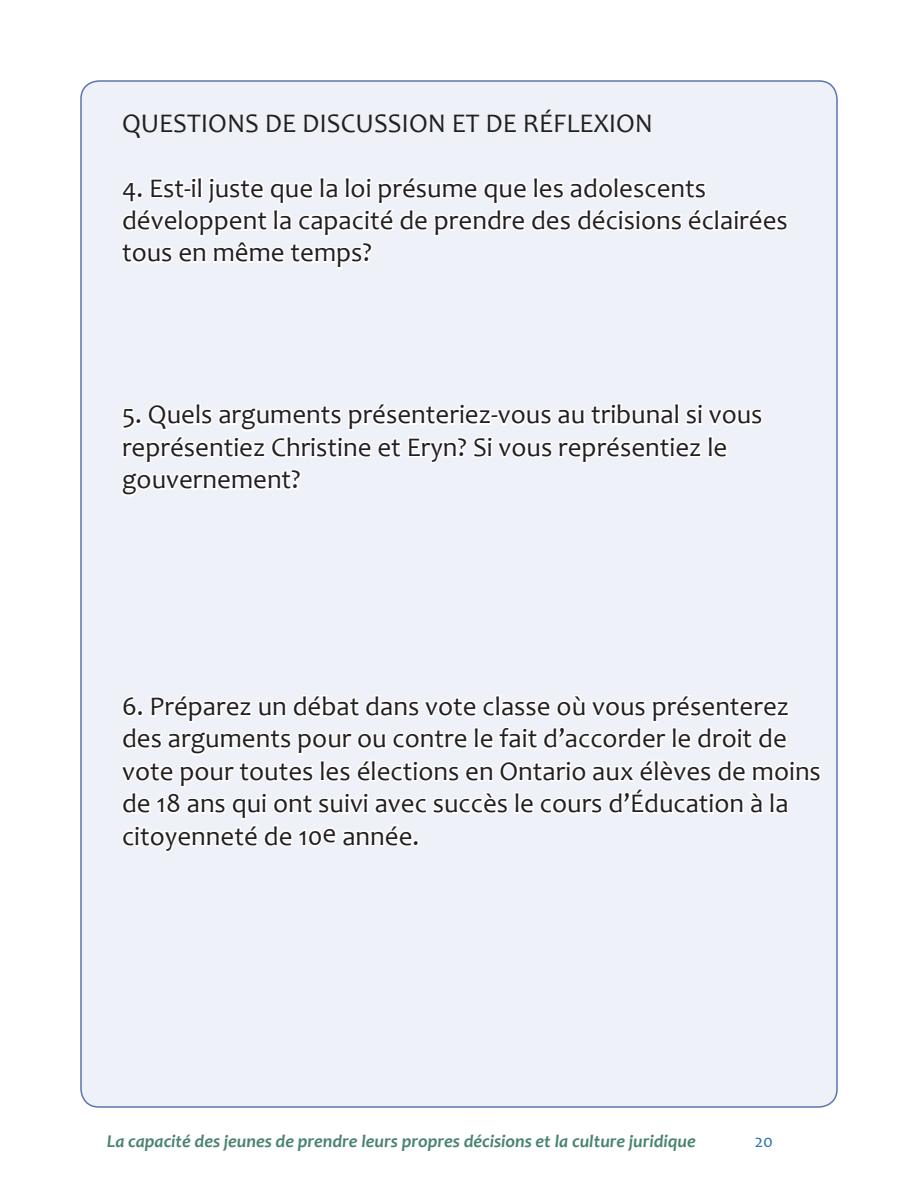
<style>
.page{position:relative;width:918px;height:1188px;background:#fff}
.page>*{position:absolute;margin:0;border:0;box-sizing:border-box;transform-origin:0 0}
.Paragraph_Style_3{font:27px/32.4px "Candara";color:#231f20}
.t1{font:italic 700 18px "Candara";color:#49846e}
.t2{font:18px "Candara";color:#2972b9}
</style>
<div class="page">
<div style="left:81px;top:81px;width:756px;height:1026px;background:#eef1f7;border-radius:18px"></div>
<svg style="left:121px;top:177px;width:667px;height:92px"></svg>
<svg style="left:122px;top:403px;width:641px;height:93px"></svg>
<svg style="left:121px;top:695px;width:700px;height:157px"></svg>
<p class="Paragraph_Style_3" style="left:122px;top:107px;width:533px">QUESTIONS DE DISCUSSION ET DE RÉFLEXION</p>
<p class="Paragraph_Style_3" style="left:122px;top:171px;width:667px">4. Est-il juste que la loi présume que les adolescents développent la capacité de prendre des décisions éclairées tous en même temps?</p>
<p class="Paragraph_Style_3" style="left:122px;top:398px;width:642px">5. Quels arguments présenteriez-vous au tribunal si vous représentiez Christine et Eryn? Si vous représentiez le gouvernement?</p>
<p class="Paragraph_Style_3" style="left:122px;top:690px;width:700px">6. Préparez un débat dans vote classe où vous présenterez des arguments pour ou contre le fait d’accorder le droit de vote pour toutes les élections en Ontario aux élèves de moins de 18 ans qui ont suivi avec succès le cours d’Éducation à la citoyenneté de 10e année.</p>
<p class="t1" style="left:107px;top:1130px;width:590px">La capacité des jeunes de prendre leurs propres décisions et la culture juridique</p>
<p class="t2" style="left:755px;top:1130px;width:20px">20</p>
</div>
